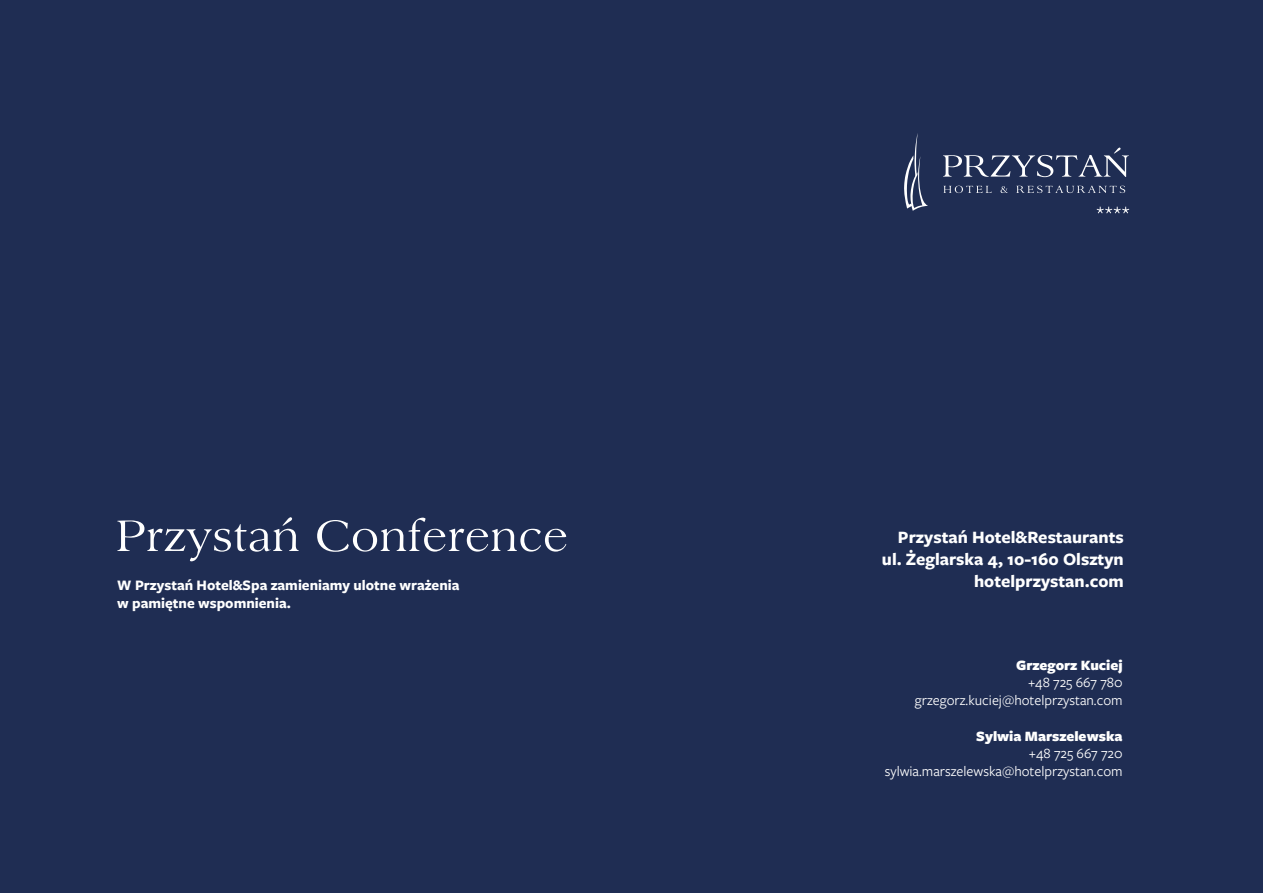
<style>
.page{position:relative;width:1263px;height:893px;background:#1f2d53}
.page>*{position:absolute;margin:0;border:0;box-sizing:border-box;transform-origin:0 0}
.t1{font:700 18px/21.6px "Freight Sans Pro";color:#fff;text-align:right}
.t2{font:700 15px/18px "Freight Sans Pro";color:#fff}
.t3{font:14.85px/17.7px "Freight Sans Pro";color:#fff;text-align:right}
.t4{font:900 14.85px "Freight Sans Pro";color:#fff}
</style>
<div class="page">
<svg style="left:117px;top:517px;width:182px;height:44px"></svg>
<svg style="left:317px;top:518px;width:249px;height:34px"></svg>
<svg style="left:904px;top:133px;width:24px;height:78px"></svg>
<svg style="left:943px;top:148px;width:186px;height:29px"></svg>
<svg style="left:943px;top:186px;width:49px;height:7px"></svg>
<svg style="left:1000px;top:186px;width:8px;height:7px"></svg>
<svg style="left:1016px;top:186px;width:109px;height:7px"></svg>
<svg style="left:1097px;top:207px;width:32px;height:6px"></svg>
<p class="t2" style="left:117px;top:575px;width:344px">W Przystań Hotel&amp;Spa zamieniamy ulotne wrażenia w pamiętne wspomnienia.</p>
<p class="t1" style="left:882px;top:526px;width:243px">Przystań Hotel&amp;Restaurants ul. Żeglarska 4, 10-160 Olsztyn hotelprzystan.com</p>
<p class="t4" style="left:1016px;top:654px;width:108px">Grzegorz Kuciej</p>
<p class="t3" style="left:915px;top:673px;width:209px">+48 725 667 780 grzegorz.kuciej@hotelprzystan.com</p>
<p class="t4" style="left:976px;top:725px;width:148px">Sylwia Marszelewska</p>
<p class="t3" style="left:885px;top:744px;width:239px">+48 725 667 720 sylwia.marszelewska@hotelprzystan.com</p>
</div>
